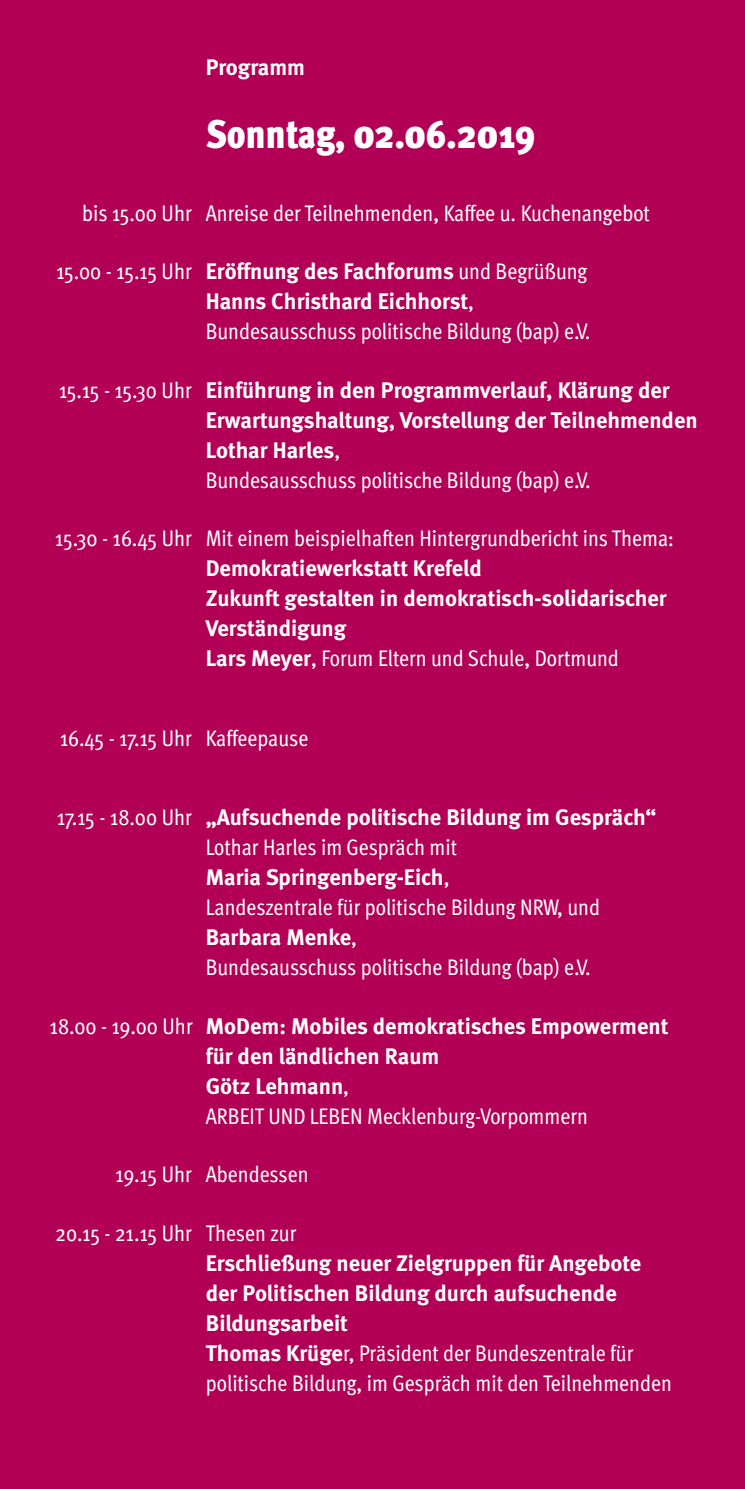
<style>
.page{position:relative;width:745px;height:1489px;background:#fff}
.page>*{position:absolute;margin:0;border:0;box-sizing:border-box;transform-origin:0 0}
.t1{font:900 40px "Meta Cond";letter-spacing:-.01em;color:#fff}
.t2{font:22.5px/30px "Meta Cond";color:#fff}
.t3{font:700 22.5px/30px "Meta";color:#fff}
.s1{font-family:"Meta";font-weight:700}
.s2{font-family:"Meta Cond";font-weight:400}
</style>
<div class="page">
<div style="left:0;top:0;width:744px;height:1488px;background:#b10055"></div>
<p class="t3" style="left:206px;top:51px;width:101px">Programm</p>
<h1 class="t1" style="left:206px;top:110px;width:331px">Sonntag, 02.06.2019</h1>
<p class="t2" style="left:82px;top:198px;width:569px">bis 15.00 Uhr Anreise der Teilnehmenden, Kaffee u. Kuchenangebot</p>
<p class="t2" style="left:56px;top:256px;width:532px">15.00 - 15.15 Uhr <span class="s1">Eröffnung des Fachforums</span> und Begrüßung</p>
<p class="t3" style="left:206px;top:286px;width:269px">Hanns Christhard Eichhorst<span class="s2">,</span></p>
<p class="t2" style="left:206px;top:316px;width:386px">Bundesausschuss politische Bildung (bap) e.V.</p>
<p class="t3" style="left:206px;top:374px;width:493px;text-indent:-147px"><span class="s2">15.15 - 15.30 Uhr</span> Einführung in den Programmverlauf, Klärung der<br>Erwartungshaltung, Vorstellung der Teilnehmenden<br>Lothar Harles<span class="s2">,</span></p>
<p class="t2" style="left:206px;top:464px;width:386px">Bundesausschuss politische Bildung (bap) e.V.</p>
<p class="t2" style="left:55px;top:523px;width:619px">15.30 - 16.45 Uhr Mit einem beispielhaften Hintergrundbericht ins Thema:</p>
<p class="t3" style="left:206px;top:553px;width:462px">Demokratiewerkstatt Krefeld<br>Zukunft gestalten in demokratisch-solidarischer<br>Verständigung</p>
<p class="t2" style="left:206px;top:643px;width:414px"><span class="s1">Lars Meyer</span>, Forum Eltern und Schule, Dortmund</p>
<p class="t2" style="left:60px;top:722px;width:250px">16.45 - 17.15 Uhr Kaffeepause</p>
<p class="t3" style="left:57px;top:802px;width:600px"><span class="s2">17.15 - 18.00 Uhr</span> „Aufsuchende politische Bildung im Gespräch“</p>
<p class="t2" style="left:206px;top:832px;width:253px">Lothar Harles im Gespräch mit</p>
<p class="t3" style="left:206px;top:862px;width:245px">Maria Springenberg-Eich<span class="s2">,</span></p>
<p class="t2" style="left:206px;top:892px;width:395px">Landeszentrale für politische Bildung NRW, und</p>
<p class="t3" style="left:206px;top:922px;width:152px">Barbara Menke<span class="s2">,</span></p>
<p class="t2" style="left:206px;top:952px;width:386px">Bundesausschuss politische Bildung (bap) e.V.</p>
<p class="t3" style="left:206px;top:1010px;width:463px;text-indent:-156px"><span class="s2">18.00 - 19.00 Uhr</span> MoDem: Mobiles demokratisches Empowerment für den ländlichen Raum<br>Götz Lehmann<span class="s2">,</span></p>
<p class="t2" style="left:206px;top:1100px;width:383px">ARBEIT UND LEBEN Mecklenburg-Vorpommern</p>
<p class="t2" style="left:116px;top:1159px;width:194px">19.15 Uhr Abendessen</p>
<p class="t2" style="left:56px;top:1217px;width:242px">20.15 - 21.15 Uhr Thesen zur</p>
<p class="t3" style="left:206px;top:1247px;width:436px">Erschließung neuer Zielgruppen für Angebote der Politischen Bildung durch aufsuchende<br>Bildungsarbeit</p>
<p class="t2" style="left:206px;top:1337px;width:467px"><span class="s1">Thomas Krüge</span>r, Präsident der Bundeszentrale für politische Bildung, im Gespräch mit den Teilnehmenden</p>
</div>
